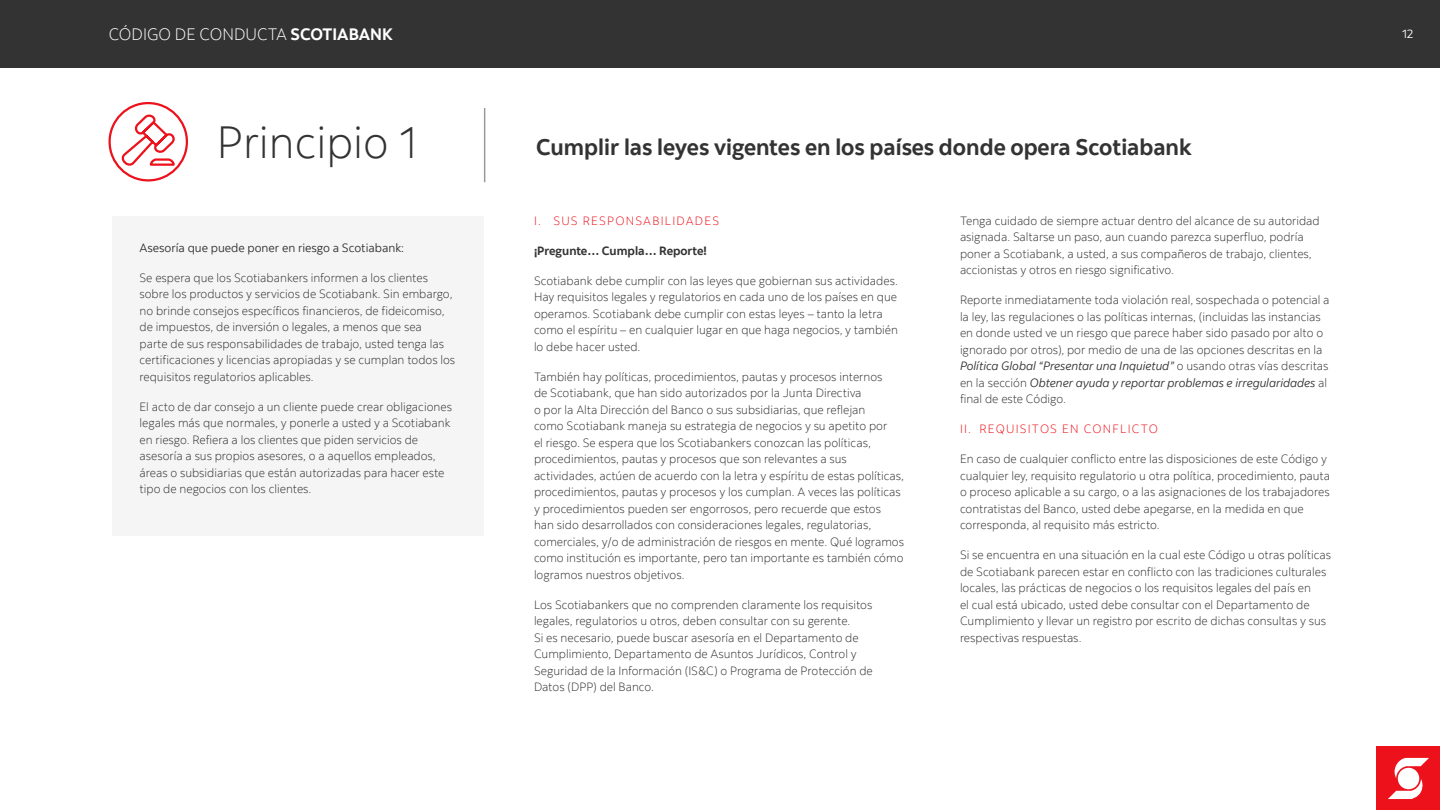
<style>
.page{position:relative;width:1440px;height:810px;background:#fff}
.page>*{position:absolute;margin:0;border:0;box-sizing:border-box;transform-origin:0 0}
.t1{font:300 45px "Scotia";color:#333}
.t2{font:700 22.5px "Scotia";color:#333}
.t3{font:300 16.5px "Scotia";color:#fff}
.t4{font:300 12px/16.5px "Scotia";color:#333}
.t5{font:300 12px "Scotia";letter-spacing:.1em;color:#ec111a}
.t6{font:12px "Scotia";color:#333}
.t7{font:700 12px "Scotia";color:#333}
.t8{font:12px "Scotia";color:#fff}
.s1{font-weight:700}
.s2{font-weight:400;font-style:italic}
</style>
<div class="page">
<div style="left:1377px;top:747px;width:63px;height:63px;background:#ec111a"></div>
<svg style="left:1388px;top:758px;width:41px;height:41px"></svg>
<div style="left:1398px;top:768px;width:21px;height:21px;background:#fff;border-radius:50%"></div>
<div style="left:0;top:0;width:1440px;height:68px;background:#333"></div>
<div style="left:108px;top:102px;width:80px;height:80px;border:2px solid #ec111a;border-radius:50%"></div>
<svg style="left:119px;top:112px;width:58px;height:55px"></svg>
<hr style="left:484px;top:108px;width:1px;height:74px;background:#333">
<div style="left:112px;top:216px;width:372px;height:320px;background:#f5f5f5"></div>
<h3 class="t3" style="left:109px;top:24px;width:286px">CÓDIGO DE CONDUCTA <span class="s1">SCOTIABANK</span></h3>
<p class="t8" style="left:1402px;top:26px;width:13px">12</p>
<h1 class="t1" style="left:217px;top:115px;width:202px">Principio 1</h1>
<p class="t6" style="left:140px;top:240px;width:266px">Asesoría que puede poner en riesgo a Scotiabank:</p>
<p class="t4" style="left:140px;top:269px;width:317px">Se espera que los Scotiabankers informen a los clientes sobre los productos y servicios de Scotiabank. Sin embargo, no brinde consejos específicos financieros, de fideicomiso, de impuestos, de inversión o legales, a menos que sea<br>parte de sus responsabilidades de trabajo, usted tenga las certificaciones y licencias apropiadas y se cumplan todos los requisitos regulatorios aplicables.</p>
<p class="t4" style="left:140px;top:398px;width:314px">El acto de dar consejo a un cliente puede crear obligaciones legales más que normales, y ponerle a usted y a Scotiabank en riesgo. Refiera a los clientes que piden servicios de asesoría a sus propios asesores, o a aquellos empleados, áreas o subsidiarias que están autorizadas para hacer este tipo de negocios con los clientes.</p>
<h2 class="t2" style="left:536px;top:133px;width:657px">Cumplir las leyes vigentes en los países donde opera Scotiabank</h2>
<p class="t5" style="left:534px;top:213px;width:187px">I. SUS RESPONSABILIDADES</p>
<p class="t7" style="left:534px;top:243px;width:174px">¡Pregunte… Cumpla… Reporte!</p>
<p class="t4" style="left:534px;top:272px;width:366px">Scotiabank debe cumplir con las leyes que gobiernan sus actividades.<br>Hay requisitos legales y regulatorios en cada uno de los países en que operamos. Scotiabank debe cumplir con estas leyes – tanto la letra como el espíritu – en cualquier lugar en que haga negocios, y también lo debe hacer usted.</p>
<p class="t4" style="left:534px;top:368px;width:372px">También hay políticas, procedimientos, pautas y procesos internos<br>de Scotiabank, que han sido autorizados por la Junta Directiva<br>o por la Alta Dirección del Banco o sus subsidiarias, que reflejan<br>como Scotiabank maneja su estrategia de negocios y su apetito por<br>el riesgo. Se espera que los Scotiabankers conozcan las políticas, procedimientos, pautas y procesos que son relevantes a sus actividades, actúen de acuerdo con la letra y espíritu de estas políticas, procedimientos, pautas y procesos y los cumplan. A veces las políticas y procedimientos pueden ser engorrosos, pero recuerde que estos han sido desarrollados con consideraciones legales, regulatorias, comerciales, y/o de administración de riesgos en mente. Qué logramos como institución es importante, pero tan importante es también cómo logramos nuestros objetivos.</p>
<p class="t4" style="left:534px;top:596px;width:340px">Los Scotiabankers que no comprenden claramente los requisitos legales, regulatorios u otros, deben consultar con su gerente.<br>Si es necesario, puede buscar asesoría en el Departamento de Cumplimiento, Departamento de Asuntos Jurídicos, Control y Seguridad de la Información (IS&amp;C) o Programa de Protección de Datos (DPP) del Banco.</p>
<p class="t4" style="left:960px;top:212px;width:361px">Tenga cuidado de siempre actuar dentro del alcance de su autoridad asignada. Saltarse un paso, aun cuando parezca superfluo, podría poner a Scotiabank, a usted, a sus compañeros de trabajo, clientes, accionistas y otros en riesgo significativo.</p>
<p class="t4" style="left:960px;top:292px;width:371px">Reporte inmediatamente toda violación real, sospechada o potencial a la ley, las regulaciones o las políticas internas, (incluidas las instancias en donde usted ve un riesgo que parece haber sido pasado por alto o ignorado por otros), por medio de una de las opciones descritas en la <span class="s2">Política Global “Presentar una Inquietud”</span> o usando otras vías descritas en la sección <span class="s2">Obtener ayuda y reportar problemas e irregularidades</span> al final de este Código.</p>
<p class="t5" style="left:960px;top:422px;width:200px">II. REQUISITOS EN CONFLICTO</p>
<p class="t4" style="left:960px;top:451px;width:372px">En caso de cualquier conflicto entre las disposiciones de este Código y cualquier ley, requisito regulatorio u otra política, procedimiento, pauta o proceso aplicable a su cargo, o a las asignaciones de los trabajadores contratistas del Banco, usted debe apegarse, en la medida en que corresponda, al requisito más estricto.</p>
<p class="t4" style="left:960px;top:547px;width:373px">Si se encuentra en una situación en la cual este Código u otras políticas de Scotiabank parecen estar en conflicto con las tradiciones culturales locales, las prácticas de negocios o los requisitos legales del país en<br>el cual está ubicado, usted debe consultar con el Departamento de Cumplimiento y llevar un registro por escrito de dichas consultas y sus respectivas respuestas.</p>
</div>
